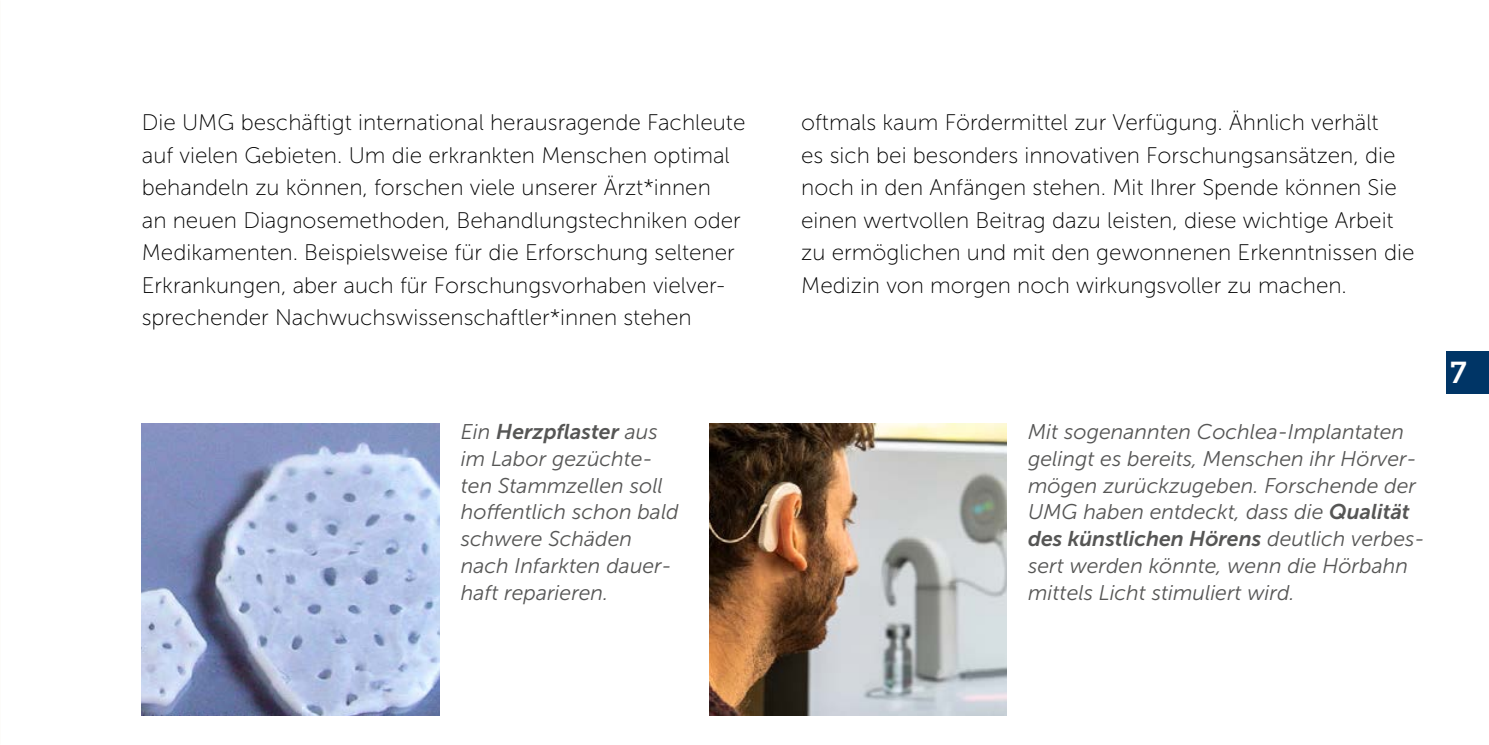
<style>
.page{position:relative;width:1489px;height:745px;background:#fff}
.page>*{position:absolute;margin:0;border:0;box-sizing:border-box;transform-origin:0 0}
.t1{font:30px "Museo Slab W01 700";color:#fff}
.t2{font:22.5px/32.5px "Museo Sans 100";color:#000}
.t3{font:italic 21.25px/26.8px "Museo Sans 300";color:#565655}
.t4{font:italic 21.25px "Museo Sans 700";color:#565655}
.s1{font-family:"Museo Sans 300"}
.s2{font-family:"Museo Sans 700"}
</style>
<div class="page">
<img style="left:142px;top:423px;width:297px;height:292px">
<img style="left:709px;top:423px;width:297px;height:292px">
<div style="left:1446px;top:351px;width:42px;height:42px;background:#003566"></div>
<p class="t2" style="left:142px;top:106px;width:605px">Die UMG beschäftigt international herausragende Fachleute auf vielen Gebieten. Um die erkrankten Menschen optimal behandeln zu können, forschen viele unserer Ärzt*innen<br>an neuen Diagnosemethoden, Behandlungstechniken oder Medikamenten. Beispielsweise für die Erforschung seltener Erkrankungen, aber auch für Forschungsvorhaben vielver&shy;sprechender Nachwuchswissenschaftler*innen stehen</p>
<p class="t2" style="left:801px;top:106px;width:614px">oftmals kaum Fördermittel zur Verfügung. Ähnlich verhält<br>es sich bei besonders innovativen Forschungsansätzen, die noch in den Anfängen stehen. Mit Ihrer Spende können Sie einen wertvollen Beitrag dazu leisten, diese wichtige Arbeit zu ermöglichen und mit den gewonnenen Erkenntnissen die Medizin von morgen noch wirkungsvoller zu machen.</p>
<p class="t4" style="left:461px;top:419px;width:198px"><span class="s1">Ein</span> Herzpflaster <span class="s1">aus</span></p>
<p class="t3" style="left:461px;top:445px;width:219px">im Labor gezüchte&shy;ten Stammzellen soll hoffentlich schon bald schwere Schäden nach Infarkten dauer&shy;haft reparieren.</p>
<p class="t3" style="left:1028px;top:418px;width:390px">Mit sogenannten Cochlea-Implantaten gelingt es bereits, Menschen ihr Hörver&shy;mögen zurückzugeben. Forschende der UMG haben entdeckt, dass die <span class="s2">Qualität</span></p>
<p class="t4" style="left:1028px;top:526px;width:398px">des künstlichen Hörens <span class="s1">deutlich verbes-</span></p>
<p class="t3" style="left:1028px;top:552px;width:381px">sert werden könnte, wenn die Hörbahn mittels Licht stimuliert wird.</p>
<h1 class="t1" style="left:1449px;top:355px;width:18px">7</h1>
</div>
